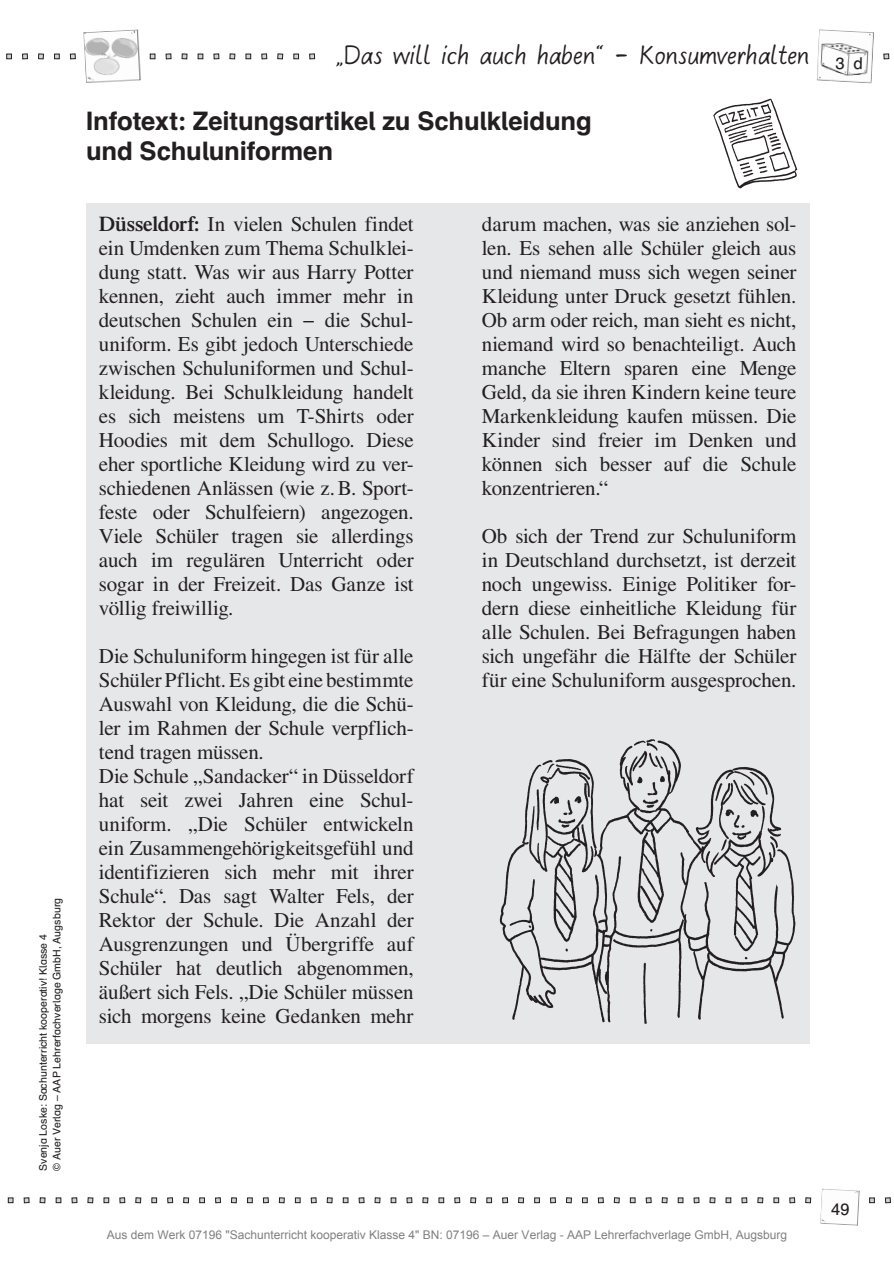
<style>
.page{position:relative;width:894px;height:1264px;background:#fff}
.page>*{position:absolute;margin:0;border:0;box-sizing:border-box;transform-origin:0 0}
.t1{font:27px "Corsetta";letter-spacing:.03em;color:#231f20}
.t2{font:700 25.5px/30px "Auer Schulbuch";letter-spacing:-.005em;color:#231f20}
.t3{font:21px/24px "Times LT Std";letter-spacing:-.01em;color:#231f20;text-align:justify}
.t4{font:16.5px "Auer Schulbuch";color:#231f20}
.t5{font:12px "Arial";color:#808080}
.t6{font:10.5px/13.5px "Auer Schulbuch";color:#231f20}
.s1{font-weight:600}
</style>
<div class="page">
<svg style="left:6px;top:54px;width:6px;height:5px"></svg>
<svg style="left:54px;top:54px;width:6px;height:5px"></svg>
<svg style="left:150px;top:54px;width:5px;height:5px"></svg>
<svg style="left:198px;top:54px;width:5px;height:5px"></svg>
<svg style="left:246px;top:54px;width:5px;height:5px"></svg>
<svg style="left:293px;top:54px;width:6px;height:5px"></svg>
<svg style="left:22px;top:54px;width:6px;height:5px"></svg>
<svg style="left:70px;top:54px;width:6px;height:5px"></svg>
<svg style="left:166px;top:54px;width:5px;height:5px"></svg>
<svg style="left:214px;top:54px;width:5px;height:5px"></svg>
<svg style="left:261px;top:54px;width:6px;height:5px"></svg>
<svg style="left:309px;top:54px;width:6px;height:5px"></svg>
<svg style="left:883px;top:54px;width:6px;height:5px"></svg>
<svg style="left:38px;top:54px;width:6px;height:5px"></svg>
<svg style="left:182px;top:54px;width:5px;height:5px"></svg>
<svg style="left:230px;top:54px;width:5px;height:5px"></svg>
<svg style="left:277px;top:54px;width:6px;height:5px"></svg>
<svg style="left:817px;top:48px;width:57px;height:17px"></svg>
<svg style="left:818px;top:29px;width:2px;height:14px"></svg>
<svg style="left:8px;top:1197px;width:5px;height:6px"></svg>
<svg style="left:56px;top:1197px;width:5px;height:6px"></svg>
<svg style="left:104px;top:1197px;width:5px;height:6px"></svg>
<svg style="left:152px;top:1197px;width:5px;height:6px"></svg>
<svg style="left:199px;top:1197px;width:6px;height:6px"></svg>
<svg style="left:247px;top:1197px;width:5px;height:6px"></svg>
<svg style="left:295px;top:1197px;width:5px;height:6px"></svg>
<svg style="left:343px;top:1197px;width:5px;height:6px"></svg>
<svg style="left:391px;top:1197px;width:5px;height:6px"></svg>
<svg style="left:439px;top:1197px;width:5px;height:6px"></svg>
<svg style="left:486px;top:1197px;width:6px;height:6px"></svg>
<svg style="left:534px;top:1197px;width:6px;height:6px"></svg>
<svg style="left:582px;top:1197px;width:5px;height:6px"></svg>
<svg style="left:630px;top:1197px;width:5px;height:6px"></svg>
<svg style="left:678px;top:1197px;width:5px;height:6px"></svg>
<svg style="left:726px;top:1197px;width:5px;height:6px"></svg>
<svg style="left:773px;top:1197px;width:6px;height:6px"></svg>
<svg style="left:24px;top:1197px;width:5px;height:6px"></svg>
<svg style="left:72px;top:1197px;width:5px;height:6px"></svg>
<svg style="left:120px;top:1197px;width:5px;height:6px"></svg>
<svg style="left:167px;top:1197px;width:6px;height:6px"></svg>
<svg style="left:215px;top:1197px;width:6px;height:6px"></svg>
<svg style="left:263px;top:1197px;width:6px;height:6px"></svg>
<svg style="left:311px;top:1197px;width:5px;height:6px"></svg>
<svg style="left:359px;top:1197px;width:5px;height:6px"></svg>
<svg style="left:407px;top:1197px;width:5px;height:6px"></svg>
<svg style="left:454px;top:1197px;width:6px;height:6px"></svg>
<svg style="left:502px;top:1197px;width:6px;height:6px"></svg>
<svg style="left:550px;top:1197px;width:6px;height:6px"></svg>
<svg style="left:598px;top:1197px;width:5px;height:6px"></svg>
<svg style="left:646px;top:1197px;width:5px;height:6px"></svg>
<svg style="left:694px;top:1197px;width:5px;height:6px"></svg>
<svg style="left:741px;top:1197px;width:6px;height:6px"></svg>
<svg style="left:789px;top:1197px;width:6px;height:6px"></svg>
<svg style="left:885px;top:1197px;width:5px;height:6px"></svg>
<svg style="left:40px;top:1197px;width:5px;height:6px"></svg>
<svg style="left:88px;top:1197px;width:5px;height:6px"></svg>
<svg style="left:135px;top:1197px;width:6px;height:6px"></svg>
<svg style="left:183px;top:1197px;width:6px;height:6px"></svg>
<svg style="left:231px;top:1197px;width:6px;height:6px"></svg>
<svg style="left:279px;top:1197px;width:6px;height:6px"></svg>
<svg style="left:327px;top:1197px;width:5px;height:6px"></svg>
<svg style="left:375px;top:1197px;width:5px;height:6px"></svg>
<svg style="left:422px;top:1197px;width:6px;height:6px"></svg>
<svg style="left:470px;top:1197px;width:6px;height:6px"></svg>
<svg style="left:518px;top:1197px;width:6px;height:6px"></svg>
<svg style="left:566px;top:1197px;width:6px;height:6px"></svg>
<svg style="left:614px;top:1197px;width:5px;height:6px"></svg>
<svg style="left:662px;top:1197px;width:5px;height:6px"></svg>
<svg style="left:709px;top:1197px;width:6px;height:6px"></svg>
<svg style="left:757px;top:1197px;width:6px;height:6px"></svg>
<svg style="left:805px;top:1197px;width:69px;height:7px"></svg>
<img style="left:820px;top:1188px;width:40px;height:38px">
<img style="left:83px;top:29px;width:58px;height:54px">
<div style="left:86px;top:204px;width:723px;height:839px;background:#e6e7e9"></div>
<img style="left:499px;top:739px;width:297px;height:285px">
<img style="left:713px;top:99px;width:84px;height:90px">
<svg style="left:835px;top:54px;width:38px;height:16px"></svg>
<p class="t6" style="left:36px;top:1170px;width:274px;rotate:-90deg">Svenja Loske: Sachunterricht kooperativ! Klasse 4<br>© Auer Verlag – AAP Lehrerfachverlage GmbH, Augsburg</p>
<p class="t1" style="left:336px;top:40px;width:474px">„Das will ich auch haben“ − Konsumverhalten</p>
<p class="t2" style="left:86px;top:105px;width:507px">Infotext: Zeitungsartikel zu Schulkleidung und Schuluniformen</p>
<p class="t3" style="left:99px;top:211px;width:316px"><span class="s1">Düsseldorf:</span> In vielen Schulen findet ein Umdenken zum Thema Schulklei&shy;dung statt. Was wir aus Harry Potter kennen, zieht auch immer mehr in deutschen Schulen ein − die Schul&shy;uniform. Es gibt jedoch Unterschiede zwischen Schuluniformen und Schul&shy;kleidung. Bei Schulkleidung handelt es sich meistens um T-Shirts oder Hoodies mit dem Schullogo. Diese eher sportliche Kleidung wird zu ver&shy;schiedenen Anlässen (wie z.B. Sport&shy;feste oder Schulfeiern) angezogen.<br>Viele Schüler tragen sie allerdings auch im regulären Unterricht oder sogar in der Freizeit. Das Ganze ist völlig freiwillig.</p>
<p class="t3" style="left:99px;top:644px;width:316px;text-align:left">Die Schuluniform hingegen ist für alle Schüler Pflicht. Es gibt eine bestimmte Auswahl von Kleidung, die die Schü&shy;ler im Rahmen der Schule verpflich&shy;tend tragen müssen.<br>Die Schule „Sandacker“ in Düsseldorf hat seit zwei Jahren eine Schul&shy;uniform. „Die Schüler entwickeln ein Zusammengehörigkeitsgefühl und identifizieren sich mehr mit ihrer Schule“. Das sagt Walter Fels, der Rektor der Schule. Die Anzahl der Ausgrenzungen und Übergriffe auf Schüler hat deutlich abgenommen, äußert sich Fels. „Die Schüler müssen sich morgens keine Gedanken mehr</p>
<p class="t3" style="left:482px;top:212px;width:316px">darum machen, was sie anziehen sol&shy;len. Es sehen alle Schüler gleich aus und niemand muss sich wegen seiner Kleidung unter Druck gesetzt fühlen.<br>Ob arm oder reich, man sieht es nicht, niemand wird so benachteiligt. Auch manche Eltern sparen eine Menge Geld, da sie ihren Kindern keine teure Markenkleidung kaufen müssen. Die Kinder sind freier im Denken und können sich besser auf die Schule konzentrieren.“</p>
<p class="t3" style="left:482px;top:524px;width:316px">Ob sich der Trend zur Schuluniform in Deutschland durchsetzt, ist derzeit noch ungewiss. Einige Politiker for&shy;dern diese einheitliche Kleidung für alle Schulen. Bei Befragungen haben sich ungefähr die Hälfte der Schüler für eine Schuluniform ausgesprochen.</p>
<p class="t5" style="left:107px;top:1227px;width:682px">Aus dem Werk 07196 "Sachunterricht kooperativ Klasse 4" BN: 07196 – Auer Verlag - AAP Lehrerfachverlage GmbH, Augsburg</p>
<p class="t4" style="left:831px;top:1198px;width:20px">49</p>
</div>
